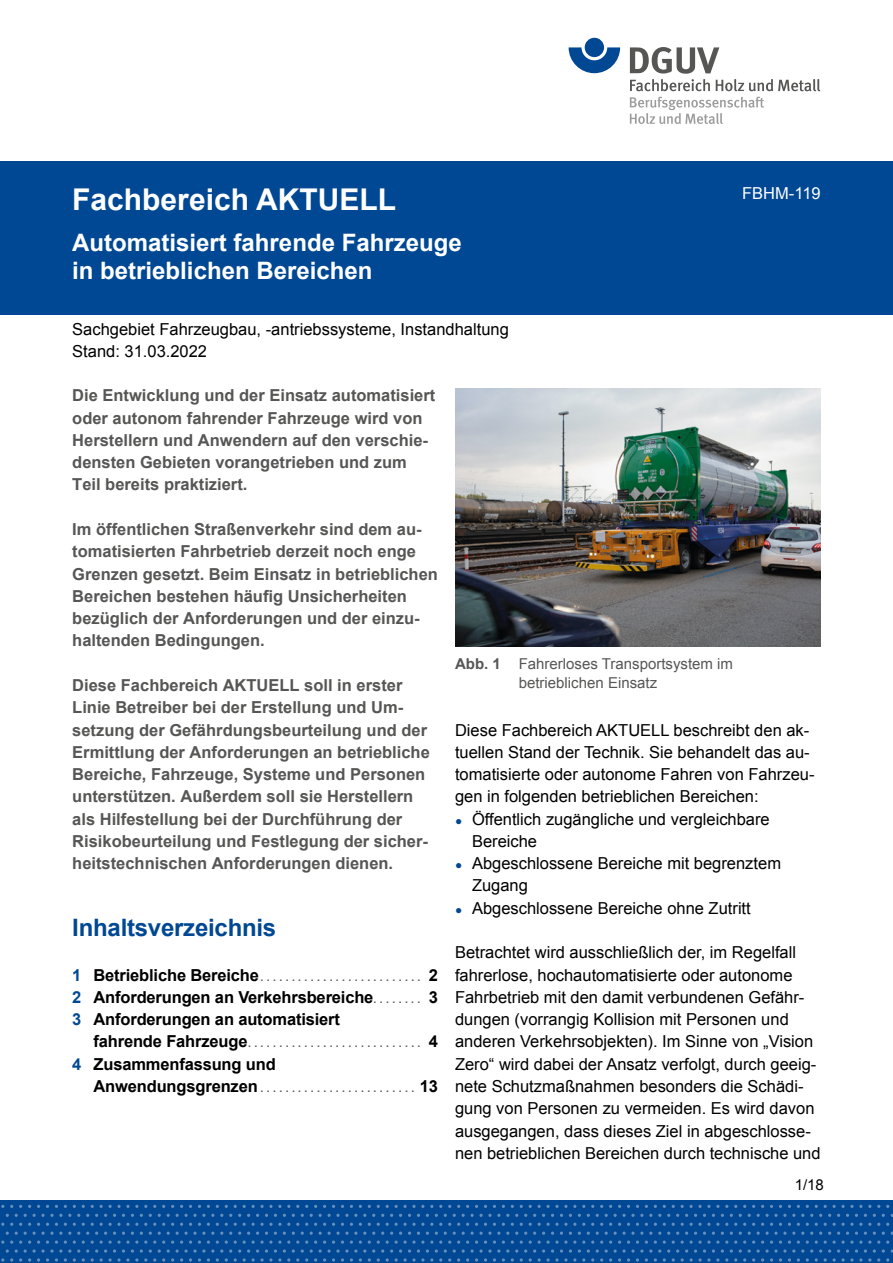
<style>
.page{position:relative;width:893px;height:1263px;background:#fff}
.page>*{position:absolute;margin:0;border:0;box-sizing:border-box;transform-origin:0 0}
._01_Überschriften_D_-_Überschrift_weiss_2{font:700 30px "Arial";color:#fff}
._01_Überschriften_D_-_Unter-Überschrift_w{font:700 24px/28.5px "Arial";color:#fff}
._04_IVZ_IVZ_Head{font:700 24px "Arial";letter-spacing:-.01em;color:#004893}
._02_Fließtext_Anleser{font:700 16.5px/22.2px "Arial";color:#565655}
._02_Fließtext_Fließtext_Abstand_nach{font:16.5px/22.4px "Arial";color:#000}
._02_Fließtext_Fließtext_ohne_Abstand_nach{font:16.5px/22.2px "Arial";color:#000}
.t1{font:700 16.5px "Arial";letter-spacing:-.01em;color:#000}
._01_Überschriften_Subhead_Sachgebiet_und_{font:16.5px/22.2px "Arial";color:#000}
.t2{font:16.5px "Arial";color:#fff}
.t3{font:15px/19.5px "Arial";color:#565655}
.t4{font:15px "Arial";color:#000}
.t5{font:700 10.5px "Arial";color:#565655}
.s1{font-size:16.5px;color:#004893}
.s2{font-size:16.5px;color:#000}
.s3{color:#004893}
.s4{font-size:10.5px;color:#565655}
.s5{font-weight:700}
.s6{font-size:12px;color:#004893}
</style>
<div class="page">
<div style="left:0;top:1200px;width:893px;height:63px;background:#004893"></div>
<svg style="left:243px;top:1205px;width:38px;height:3px"></svg>
<svg style="left:386px;top:1205px;width:47px;height:3px"></svg>
<svg style="left:538px;top:1205px;width:38px;height:3px"></svg>
<svg style="left:681px;top:1205px;width:38px;height:3px"></svg>
<svg style="left:824px;top:1205px;width:38px;height:3px"></svg>
<svg style="left:176px;top:1214px;width:38px;height:3px"></svg>
<svg style="left:319px;top:1214px;width:38px;height:3px"></svg>
<svg style="left:462px;top:1214px;width:38px;height:3px"></svg>
<svg style="left:605px;top:1214px;width:38px;height:3px"></svg>
<svg style="left:748px;top:1214px;width:38px;height:3px"></svg>
<svg style="left:359px;top:1223px;width:534px;height:38px"></svg>
<svg style="left:100px;top:1205px;width:38px;height:3px"></svg>
<svg style="left:33px;top:1214px;width:38px;height:3px"></svg>
<svg style="left:1px;top:1223px;width:356px;height:38px"></svg>
<div style="left:0;top:161px;width:893px;height:153px;background:#004893"></div>
<svg style="left:569px;top:47px;width:51px;height:26px"></svg>
<div style="left:585px;top:38px;width:19px;height:19px;background:#004893;border-radius:50%"></div>
<svg style="left:630px;top:47px;width:190px;height:44px"></svg>
<svg style="left:630px;top:97px;width:134px;height:27px"></svg>
<img style="left:455px;top:389px;width:366px;height:257px">
<h1 class="_01_Überschriften_D_-_Überschrift_weiss_2" style="left:72px;top:179px;width:325px">Fachbereich AKTUELL</h1>
<h1 class="_01_Überschriften_D_-_Unter-Überschrift_w" style="left:72px;top:229px;width:391px">Automatisiert fahrende Fahrzeuge in betrieblichen Bereichen</h1>
<p class="_01_Überschriften_Subhead_Sachgebiet_und_" style="left:72px;top:318px;width:438px">Sachgebiet Fahrzeugbau, -antriebssysteme, Instandhaltung<br>Stand: 31.03.2022</p>
<p class="t2" style="left:742px;top:183px;width:80px">FBHM-119</p>
<p class="_02_Fließtext_Anleser" style="left:72px;top:385px;width:365px">Die Entwicklung und der Einsatz automatisiert oder autonom fahrender Fahrzeuge wird von Herstellern und Anwendern auf den verschie&shy;densten Gebieten vorangetrieben und zum Teil bereits praktiziert.</p>
<p class="_02_Fließtext_Anleser" style="left:72px;top:519px;width:367px">Im öffentlichen Straßenverkehr sind dem au&shy;tomatisierten Fahrbetrieb derzeit noch enge Grenzen gesetzt. Beim Einsatz in betrieblichen Bereichen bestehen häufig Unsicherheiten bezüglich der Anforderungen und der einzu&shy;haltenden Bedingungen.</p>
<p class="_02_Fließtext_Anleser" style="left:72px;top:675px;width:359px">Diese Fachbereich AKTUELL soll in erster Linie Betreiber bei der Erstellung und Um&shy;setzung der Gefährdungsbeurteilung und der Ermittlung der Anforderungen an betriebliche Bereiche, Fahrzeuge, Systeme und Personen unterstützen. Außerdem soll sie Herstellern als Hilfestellung bei der Durchführung der Risikobeurteilung und Festlegung der sicher&shy;heitstechnischen Anforderungen dienen.</p>
<h1 class="_04_IVZ_IVZ_Head" style="left:72px;top:912px;width:205px">Inhaltsverzeichnis</h1>
<p class="t5" style="left:72px;top:970px;width:367px"><span class="s1">1</span> <span class="s2">Betriebliche Bereiche</span>.......................... <span class="s2">2</span></p>
<p class="t1" style="left:72px;top:986px;width:367px"><span class="s3">2</span> Anforderungen an Verkehrsbereiche<span class="s4">. . . . . . . .</span> 3</p>
<p class="t1" style="left:72px;top:1008px;width:269px"><span class="s3">3</span> Anforderungen an automatisiert</p>
<p class="t5" style="left:94px;top:1037px;width:346px"><span class="s2">fahrende Fahrzeuge</span>............................ <span class="s2">4</span></p>
<p class="t1" style="left:72px;top:1053px;width:205px"><span class="s3">4</span> Zusammenfassung und</p>
<p class="t5" style="left:94px;top:1081px;width:346px"><span class="s2">Anwendungsgrenzen</span>......................... <span class="s2">13</span></p>
<p class="t3" style="left:519px;top:654px;width:216px;text-indent:-64px"><span class="s5">Abb. 1</span> Fahrerloses Transportsystem im betrieblichen Einsatz</p>
<p class="_02_Fließtext_Fließtext_ohne_Abstand_nach" style="left:455px;top:719px;width:361px">Diese Fachbereich AKTUELL beschreibt den ak&shy;tuellen Stand der Technik. Sie behandelt das au&shy;tomatisierte oder autonome Fahren von Fahrzeu&shy;gen in folgenden betrieblichen Bereichen:</p>
<p class="_02_Fließtext_Fließtext_Abstand_nach" style="left:472px;top:808px;width:299px;text-indent:-17px"><span class="s6">●</span> Öffentlich zugängliche und vergleichbare<br>Bereiche</p>
<p class="_02_Fließtext_Fließtext_Abstand_nach" style="left:472px;top:852px;width:311px;text-indent:-17px"><span class="s6">●</span> Abgeschlossene Bereiche mit begrenztem<br>Zugang</p>
<p class="_02_Fließtext_Fließtext_Abstand_nach" style="left:455px;top:897px;width:297px"><span class="s6">●</span> Abgeschlossene Bereiche ohne Zutritt</p>
<p class="_02_Fließtext_Fließtext_Abstand_nach" style="left:455px;top:941px;width:367px">Betrachtet wird ausschließlich der, im Regelfall fahrerlose, hochautomatisierte oder autonome Fahrbetrieb mit den damit verbundenen Gefähr&shy;dungen (vorrangig Kollision mit Personen und anderen Verkehrsobjekten). Im Sinne von „Vision Zero“ wird dabei der Ansatz verfolgt, durch geeig&shy;nete Schutzmaßnahmen besonders die Schädi&shy;gung von Personen zu vermeiden. Es wird davon ausgegangen, dass dieses Ziel in abgeschlosse&shy;nen betrieblichen Bereichen durch technische und</p>
<p class="t4" style="left:795px;top:1175px;width:31px">1/18</p>
</div>
